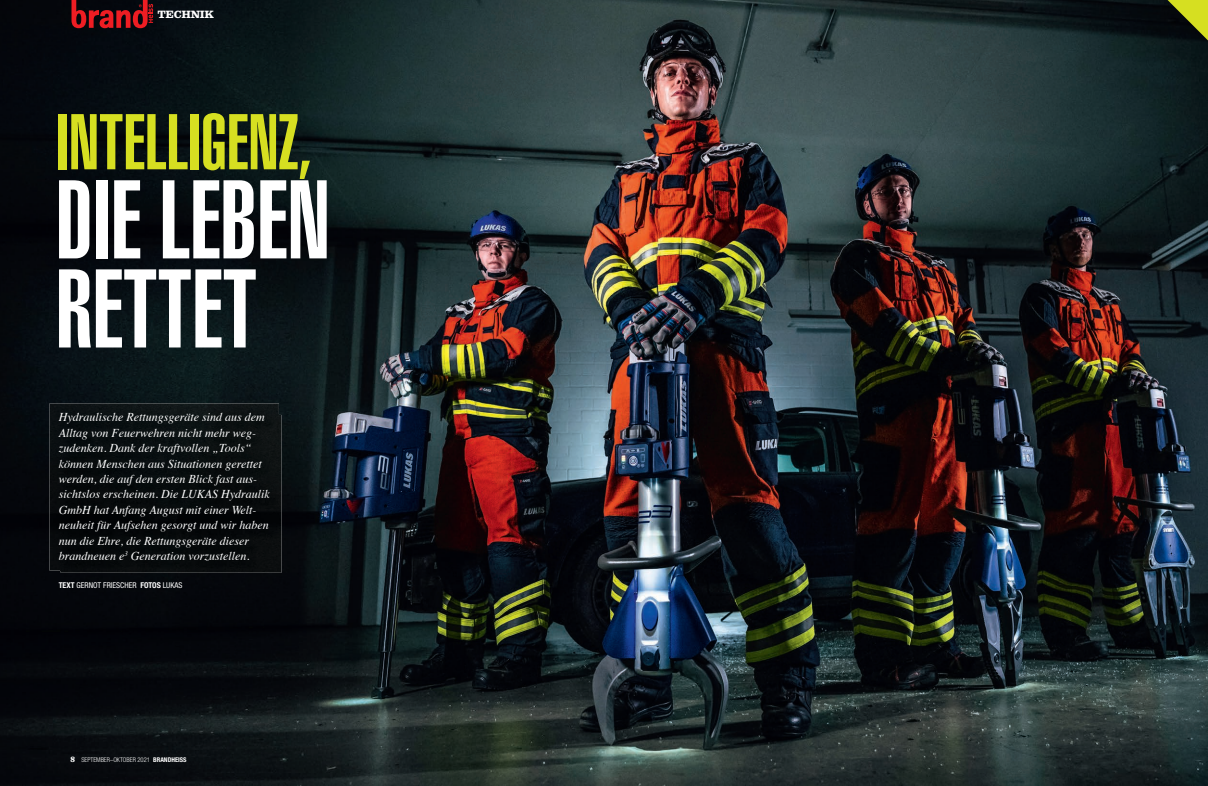
<style>
.page{position:relative;width:1208px;height:786px;background:#fff}
.page>*{position:absolute;margin:0;border:0;box-sizing:border-box;transform-origin:0 0}
.t1{font:900 extra-condensed 109.6px/89px "Helvetica";color:#fff}
.t2{font:900 extra-condensed 77.5px "Helvetica";color:#d6df21}
.t3{font:italic 12px/15.4px "Times";color:#fff}
.t4{font:700 9px "Belizio";letter-spacing:-.04em;color:#fff}
.t5{font:condensed 8px "Helvetica Neue";color:#fff}
.t6{font:300 condensed 6.5px "Helvetica Neue";color:#fff}
.s1{font-weight:700}
.s2{font-family:"Belizio";font-weight:700;font-stretch:normal}
</style>
<div class="page">
<img style="left:0;top:0;width:1208px;height:785px">
<img style="left:61px;top:414px;width:220px;height:158px">
<img style="left:50px;top:403px;width:229px;height:167px">
<div style="left:61px;top:414px;width:218px;height:156px;background:#070b0c"></div>
<svg style="left:71px;top:0;width:82px;height:28px;background:#691016"></svg>
<p class="t4" style="left:157px;top:8px;width:58px">TECHNIK</p>
<h2 class="t2" style="left:56px;top:97px;width:257px">INTELLIGENZ,</h2>
<h1 class="t1" style="left:56px;top:174px;width:276px">DIE LEBEN<br>RETTET</h1>
<p class="t3" style="left:59px;top:409px;width:212px">Hydraulische Rettungsgeräte sind aus dem Alltag von Feuerwehren nicht mehr weg&shy;zudenken. Dank der kraftvollen „Tools“ können Menschen aus Situationen gerettet werden, die auf den ersten Blick fast aus&shy;sichtslos erscheinen. Die LUKAS Hydraulik GmbH hat Anfang August mit einer Welt&shy;neuheit für Aufsehen gesorgt und wir haben nun die Ehre, die Rettungsgeräte dieser brandneuen e<sup>3</sup> Generation vorzustellen.</p>
<p class="t5" style="left:59px;top:580px;width:125px"><span class="s1">TEXT</span> GERNOT FRIESCHER <span class="s1">FOTOS</span> LUKAS</p>
<p class="t6" style="left:70px;top:755px;width:118px"><span class="s2">8</span> SEPTEMBER–OKTOBER 2021 <span class="s1">BRANDHEISS</span></p>
</div>
